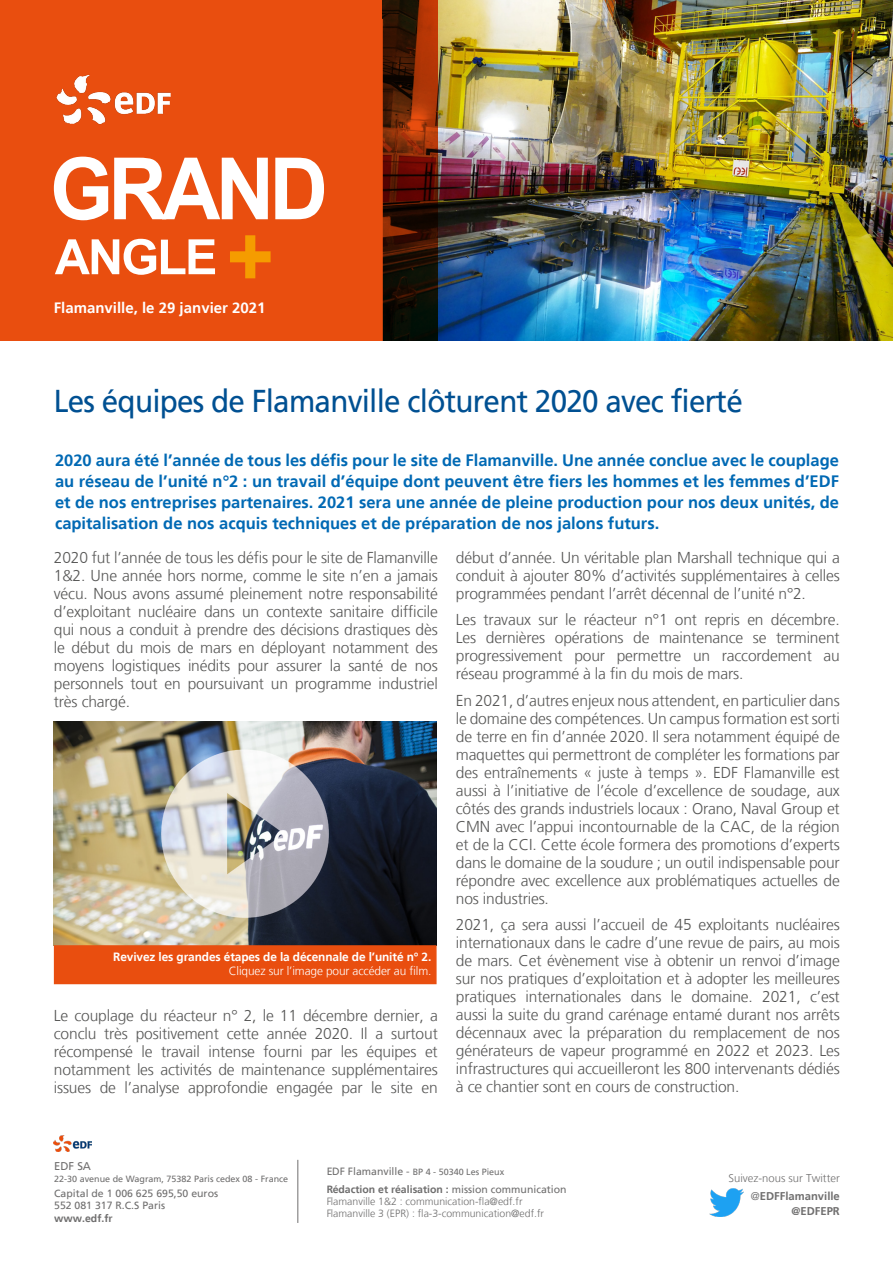
<style>
.page{position:relative;width:893px;height:1263px;background:#fff}
.page>*{position:absolute;margin:0;border:0;box-sizing:border-box;transform-origin:0 0}
.t1{font:31.5px "Frutiger";letter-spacing:-.025em;color:#005092;scale:.94 1}
.t2{font:700 16.5px/21px "Frutiger";color:#0069b4;text-align:justify}
.t3{font:300 15.75px/18px "Frutiger";letter-spacing:-.01em;color:#575756;text-align:justify}
.t4{font:700 15px "Frutiger";color:#fff}
.t5{font:700 12px "Frutiger";letter-spacing:-.01em;color:#fff}
.t6{font:300 12px "Frutiger";letter-spacing:-.01em;color:#fff}
.t7{font:300 11.25px/18px "Frutiger";color:#706f6f;text-align:right}
.t8{font:700 11.25px "Frutiger";color:#706f6f}
.t9{font:11.25px "Frutiger";color:#706f6f}
.t10{font:300 10.5px/12px "Frutiger";color:#706f6f}
.t11{font:10.5px/12px "Frutiger";color:#706f6f}
.t12{font:700 10.5px "Frutiger";color:#706f6f}
.t13{font:9px "Frutiger";color:#706f6f}
.s1{font-size:10.5px}
.s2{font-weight:700}
.s3{font-weight:400}
</style>
<div class="page">
<img style="left:438px;top:0;width:455px;height:340px">
<hr style="left:297px;top:1160px;width:1px;height:63px;background:#706f6f">
<img style="left:54px;top:1136px;width:37px;height:16px">
<img style="left:709px;top:1189px;width:34px;height:27px">
<svg style="left:0;top:0;width:438px;height:340px;background:#d0450d"></svg>
<svg style="left:54px;top:157px;width:270px;height:63px"></svg>
<svg style="left:55px;top:239px;width:160px;height:36px"></svg>
<svg style="left:230px;top:235px;width:41px;height:43px;background:#ee7008"></svg>
<img style="left:55px;top:73px;width:119px;height:54px">
<img style="left:54px;top:722px;width:383px;height:223px">
<div style="left:54px;top:945px;width:383px;height:39px;background:#e94e0f;border:2px solid #e94e0f"></div>
<p class="t4" style="left:54px;top:299px;width:213px">Flamanville, le 29 janvier 2021</p>
<h1 class="t1" style="left:54px;top:383px;width:734px">Les équipes de Flamanville clôturent 2020 avec fierté</h1>
<p class="t2" style="left:55px;top:449px;width:785px">2020 aura été l’année de tous les défis pour le site de Flamanville. Une année conclue avec le couplage au réseau de l’unité n°2 : un travail d’équipe dont peuvent être fiers les hommes et les femmes d’EDF et de nos entreprises partenaires. 2021 sera une année de pleine production pour nos deux unités, de capitalisation de nos acquis techniques et de préparation de nos jalons futurs.</p>
<p class="t3" style="left:54px;top:548px;width:385px">2020 fut l’année de tous les défis pour le site de Flamanville 1&amp;2. Une année hors norme, comme le site n’en a jamais vécu. Nous avons assumé pleinement notre responsabilité d’exploitant nucléaire dans un contexte sanitaire difficile qui nous a conduit à prendre des décisions drastiques dès le début du mois de mars en déployant notamment des moyens logistiques inédits pour assurer la santé de nos personnels tout en poursuivant un programme industriel très chargé.</p>
<p class="t3" style="left:456px;top:548px;width:385px">début d’année. Un véritable plan Marshall technique qui a conduit à ajouter 80% d’activités supplémentaires à celles programmées pendant l’arrêt décennal de l’unité n°2.</p>
<p class="t3" style="left:456px;top:611px;width:385px">Les travaux sur le réacteur n°1 ont repris en décembre.<br>Les dernières opérations de maintenance se terminent progressivement pour permettre un raccordement au réseau programmé à la fin du mois de mars.</p>
<p class="t3" style="left:456px;top:691px;width:385px">En 2021, d’autres enjeux nous attendent, en particulier dans le domaine des compétences. Un campus formation est sorti de terre en fin d’année 2020. Il sera notamment équipé de maquettes qui permettront de compléter les formations par des entraînements « juste à temps ». EDF Flamanville est aussi à l’initiative de l’école d’excellence de soudage, aux côtés des grands industriels locaux : Orano, Naval Group et CMN avec l’appui incontournable de la CAC, de la région et de la CCI. Cette école formera des promotions d’experts dans le domaine de la soudure ; un outil indispensable pour répondre avec excellence aux problématiques actuelles de nos industries.</p>
<p class="t3" style="left:456px;top:916px;width:385px">2021, ça sera aussi l’accueil de 45 exploitants nucléaires internationaux dans le cadre d’une revue de pairs, au mois de mars. Cet évènement vise à obtenir un renvoi d’image sur nos pratiques d’exploitation et à adopter les meilleures pratiques internationales dans le domaine. 2021, c’est aussi la suite du grand carénage entamé durant nos arrêts décennaux avec la préparation du remplacement de nos générateurs de vapeur programmé en 2022 et 2023. Les infrastructures qui accueilleront les 800 intervenants dédiés à ce chantier sont en cours de construction.</p>
<p class="t5" style="left:113px;top:950px;width:320px">Revivez les grandes étapes de la décennale de l’unité n° 2.</p>
<p class="t6" style="left:229px;top:964px;width:204px">Cliquez sur l’image pour accéder au film.</p>
<p class="t3" style="left:54px;top:1007px;width:385px">Le couplage du réacteur n° 2, le 11 décembre dernier, a conclu très positivement cette année 2020. Il a surtout récompensé le travail intense fourni par les équipes et notamment les activités de maintenance supplémentaires issues de l’analyse approfondie engagée par le site en</p>
<p class="t9" style="left:54px;top:1159px;width:38px">EDF SA</p>
<p class="t13" style="left:54px;top:1173px;width:235px">22-30 avenue de Wagram, 75382 Paris cedex 08 - France</p>
<p class="t11" style="left:54px;top:1187px;width:166px">Capital de 1 006 625 695,50 euros<br>552 081 317 R.C.S Paris</p>
<p class="t12" style="left:54px;top:1212px;width:60px">www.edf.fr</p>
<p class="t13" style="left:326px;top:1166px;width:179px"><span class="s1">EDF Flamanville -</span> BP 4 - 50340 Les Pieux</p>
<p class="t10" style="left:326px;top:1183px;width:242px"><span class="s2">Rédaction et réalisation :</span> <span class="s3">mission communication<br></span>Flamanville 1&amp;2 : communication-fla@edf.fr<br>Flamanville 3 (EPR) : fla-3-communication@edf.fr</p>
<p class="t7" style="left:729px;top:1169px;width:113px">Suivez-nous sur Twitter @<span class="s2">EDFFlamanville</span></p>
<p class="t8" style="left:791px;top:1204px;width:50px">@EDFEPR</p>
</div>
